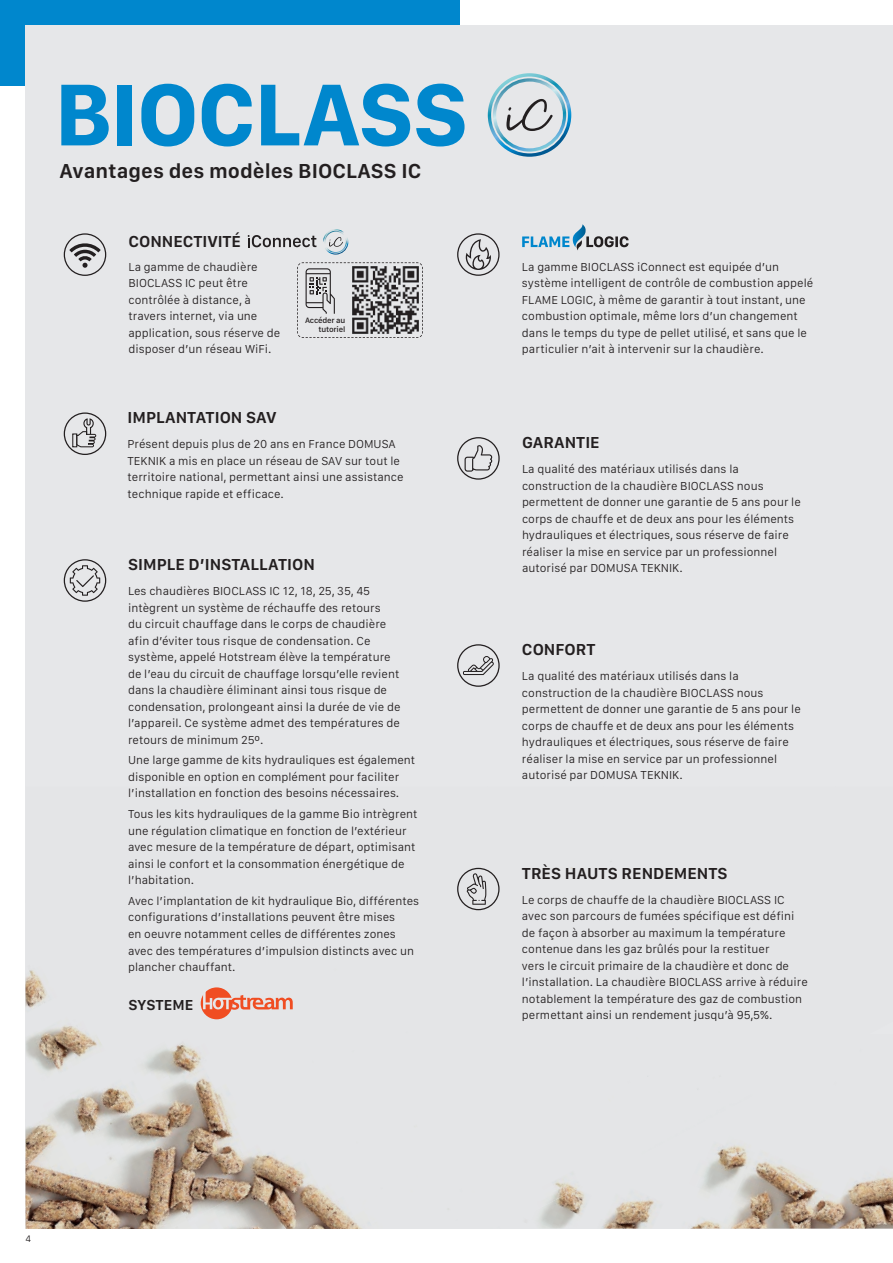
<style>
.page{position:relative;width:893px;height:1263px;background:#fff}
.page>*{position:absolute;margin:0;border:0;box-sizing:border-box;transform-origin:0 0}
.t1{font:700 90.9px "SF Compact Text";letter-spacing:-.02em;color:#0087cd}
.t2{font:600 21px "SF Compact Text";color:#231f20}
.t3{font:600 16.5px "SF Compact Text";color:#231f20}
.t4{font:600 15px "SF Compact Text";color:#231f20}
.t5{font:300 12px/16.5px "SF Compact Text";color:#231f20}
.t6{font:300 9.75px "SF Compact Text";color:#231f20}
.t7{font:500 8.1px/8.1px "SF Compact Text";letter-spacing:-.025em;color:#231f20;text-align:right}
</style>
<div class="page">
<div style="left:0;top:0;width:459px;height:85px;background:#0087cd"></div>
<div style="left:26px;top:26px;width:867px;height:1203px;background:#e6e7e9"></div>
<img style="left:26px;top:970px;width:21px;height:39px">
<img style="left:141px;top:995px;width:97px;height:234px">
<img style="left:26px;top:1025px;width:115px;height:204px">
<img style="left:26px;top:1119px;width:57px;height:110px">
<img style="left:193px;top:1146px;width:130px;height:83px">
<img style="left:282px;top:1191px;width:81px;height:38px">
<svg style="left:457px;top:868px;width:43px;height:42px"></svg>
<svg style="left:457px;top:437px;width:43px;height:43px"></svg>
<svg style="left:457px;top:644px;width:43px;height:43px"></svg>
<svg style="left:522px;top:224px;width:107px;height:27px"></svg>
<svg style="left:457px;top:233px;width:43px;height:43px"></svg>
<svg style="left:488px;top:73px;width:83px;height:84px"></svg>
<svg style="left:64px;top:412px;width:42px;height:43px"></svg>
<svg style="left:64px;top:233px;width:42px;height:43px"></svg>
<svg style="left:323px;top:229px;width:25px;height:26px"></svg>
<svg style="left:248px;top:235px;width:68px;height:12px"></svg>
<svg style="left:297px;top:262px;width:126px;height:76px"></svg>
<img style="left:639px;top:1199px;width:17px;height:29px">
<img style="left:701px;top:1145px;width:192px;height:83px">
<img style="left:691px;top:1203px;width:46px;height:25px">
<img style="left:538px;top:1179px;width:101px;height:49px">
<img style="left:701px;top:1145px;width:30px;height:11px">
<svg style="left:64px;top:559px;width:42px;height:43px"></svg>
<div style="left:201px;top:987px;width:32px;height:32px;background:#f04d22;border-radius:50%"></div>
<svg style="left:203px;top:990px;width:90px;height:20px"></svg>
<h1 class="t1" style="left:54px;top:61px;width:416px">BIOCLASS</h1>
<h2 class="t2" style="left:60px;top:159px;width:363px">Avantages des modèles BIOCLASS IC</h2>
<h3 class="t3" style="left:129px;top:232px;width:114px">CONNECTIVITÉ</h3>
<p class="t5" style="left:128px;top:258px;width:153px">La gamme de chaudière<br>BIOCLASS IC peut être contrôlée à distance, à travers internet, via une application, sous réserve de disposer d’un réseau WiFi.</p>
<p class="t7" style="left:305px;top:317px;width:42px">Accéder au tutoriel</p>
<h3 class="t3" style="left:128px;top:408px;width:151px">IMPLANTATION SAV</h3>
<p class="t5" style="left:128px;top:436px;width:278px">Présent depuis plus de 20 ans en France DOMUSA TEKNIK a mis en place un réseau de SAV sur tout le territoire national, permettant ainsi une assistance technique rapide et efficace.</p>
<h3 class="t3" style="left:128px;top:555px;width:188px">SIMPLE D’INSTALLATION</h3>
<p class="t5" style="left:128px;top:583px;width:274px">Les chaudières BIOCLASS IC 12, 18, 25, 35, 45 intègrent un système de réchauffe des retours<br>du circuit chauffage dans le corps de chaudière afin d’éviter tous risque de condensation. Ce système, appelé Hotstream élève la température de l’eau du circuit de chauffage lorsqu’elle revient dans la chaudière éliminant ainsi tous risque de condensation, prolongeant ainsi la durée de vie de l’appareil. Ce système admet des températures de retours de minimum 25º.</p>
<p class="t5" style="left:128px;top:752px;width:289px">Une large gamme de kits hydrauliques est également disponible en option en complément pour faciliter l’installation en fonction des besoins nécessaires.</p>
<p class="t5" style="left:128px;top:806px;width:291px">Tous les kits hydrauliques de la gamme Bio intrègrent une régulation climatique en fonction de l’extérieur avec mesure de la température de départ, optimisant ainsi le confort et la consommation énergétique de l’habitation.</p>
<p class="t5" style="left:128px;top:892px;width:293px">Avec l’implantation de kit hydraulique Bio, différentes configurations d’installations peuvent être mises<br>en oeuvre notamment celles de différentes zones avec des températures d’impulsion distincts avec un plancher chauffant.</p>
<p class="t4" style="left:128px;top:996px;width:67px">SYSTEME</p>
<p class="t5" style="left:522px;top:258px;width:293px">La gamme BIOCLASS iConnect est equipée d’un système intelligent de contrôle de combustion appelé FLAME LOGIC, à même de garantir à tout instant, une combustion optimale, même lors d’un changement dans le temps du type de pellet utilisé, et sans que le particulier n’ait à intervenir sur la chaudière.</p>
<h3 class="t3" style="left:522px;top:433px;width:79px">GARANTIE</h3>
<p class="t5" style="left:522px;top:461px;width:280px">La qualité des matériaux utilisés dans la construction de la chaudière BIOCLASS nous permettent de donner une garantie de 5 ans pour le corps de chauffe et de deux ans pour les éléments hydrauliques et électriques, sous réserve de faire réaliser la mise en service par un professionnel autorisé par DOMUSA TEKNIK.</p>
<h3 class="t3" style="left:522px;top:640px;width:75px">CONFORT</h3>
<p class="t5" style="left:522px;top:668px;width:280px">La qualité des matériaux utilisés dans la construction de la chaudière BIOCLASS nous permettent de donner une garantie de 5 ans pour le corps de chauffe et de deux ans pour les éléments hydrauliques et électriques, sous réserve de faire réaliser la mise en service par un professionnel autorisé par DOMUSA TEKNIK.</p>
<h3 class="t3" style="left:522px;top:863px;width:207px">TRÈS HAUTS RENDEMENTS</h3>
<p class="t5" style="left:522px;top:891px;width:287px">Le corps de chauffe de la chaudière BIOCLASS IC avec son parcours de fumées spécifique est défini de façon à absorber au maximum la température contenue dans les gaz brûlés pour la restituer<br>vers le circuit primaire de la chaudière et donc de l’installation. La chaudière BIOCLASS arrive à réduire notablement la température des gaz de combustion permettant ainsi un rendement jusqu’à 95,5%.</p>
<p class="t6" style="left:26px;top:1233px;width:7px">4</p>
</div>
